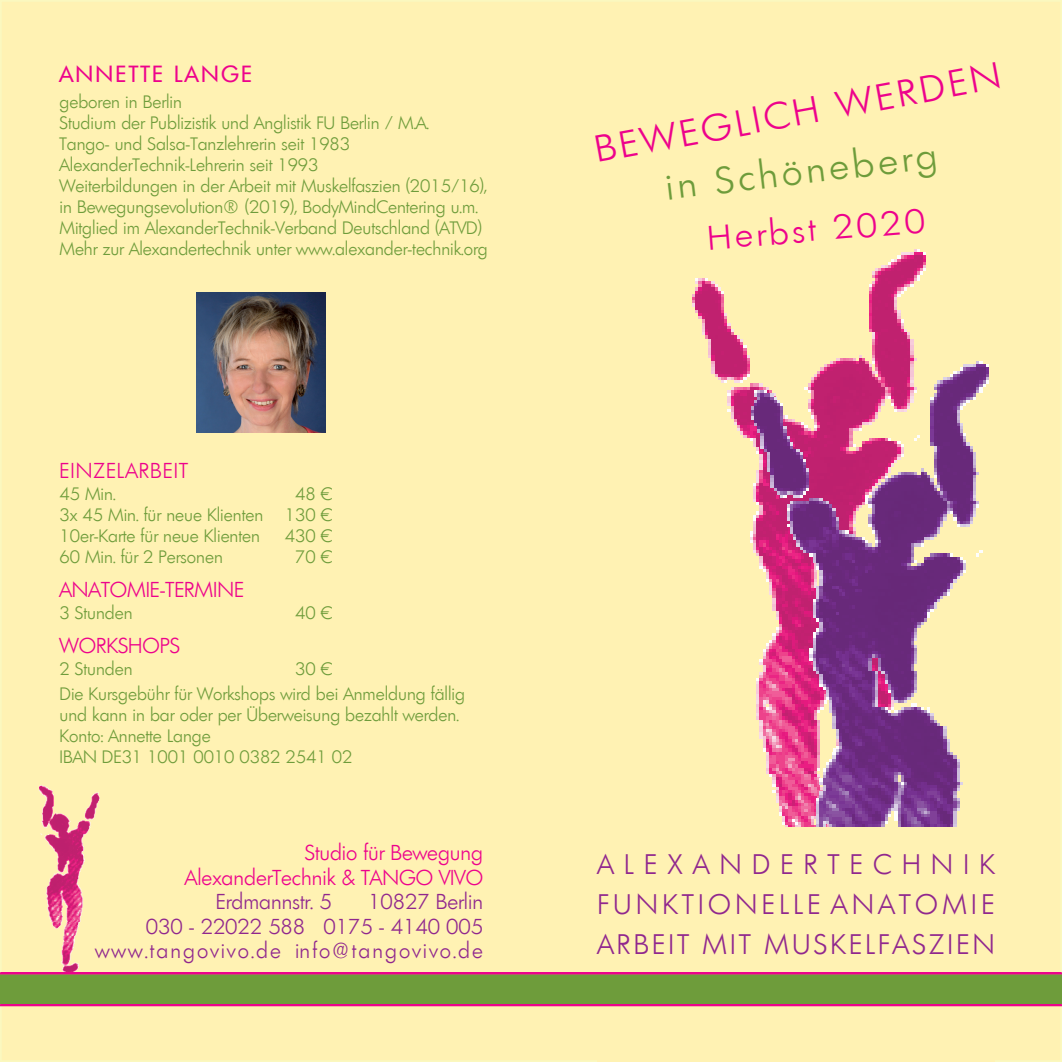
<style>
.page{position:relative;width:1062px;height:1062px;background:#fff}
.page>*{position:absolute;margin:0;border:0;box-sizing:border-box;transform-origin:0 0}
.t1{font:300 36.57px "Limerick";color:#ed028c;scale:1.05 1}
.t2{font:300 36.57px "Limerick";color:#6e9c3b;scale:1.05 1}
.t3{font:300 33.25px "Limerick";color:#ed028c;scale:1.05 1}
.t4{font:300 27.47px/40.2px "Limerick";letter-spacing:.165em;color:#90278e;text-align:justify}
.t5{font:22.75px "Limerick";letter-spacing:.1em;color:#ed028c}
.t6{font:300 21px/24.5px "Limerick";color:#90278e;text-align:right}
.t7{font:300 21px/24.5px "Limerick";color:#ed028c;text-align:right}
.t8{font:300 21px "Limerick";letter-spacing:.05em;color:#ed028c}
.t9{font:300 17.5px/21px "Limerick";color:#6e9c3b}
</style>
<div class="page">
<div style="left:1px;top:1px;width:1060px;height:1060px;background:#fff2b3"></div>
<img style="left:197px;top:293px;width:128px;height:139px">
<img style="left:0;top:760px;width:100px;height:212px">
<img style="left:692px;top:263px;width:306px;height:744px">
<div style="left:597px;top:847px;width:397px;height:215px;background:#fff2b3"></div>
<div style="left:1px;top:975px;width:1060px;height:28px;background:#6e9c3b"></div>
<div style="left:0;top:974px;width:1062px;height:30px;border:2px solid #6e9c3b"></div>
<div style="left:0;top:1004px;width:1062px;height:2px;border:2px solid #ed028c"></div>
<div style="left:0;top:972px;width:1062px;height:2px;border:2px solid #ed028c"></div>
<div style="left:598px;top:827px;width:397px;height:25px;background:#fff2b3"></div>
<h3 class="t5" style="left:60px;top:60px;width:194px">ANNETTE LANGE</h3>
<p class="t9" style="left:60px;top:91px;width:430px">geboren in Berlin<br>Studium der Publizistik und Anglistik FU Berlin / M.A.<br>Tango- und Salsa-Tanzlehrerin seit 1983<br>AlexanderTechnik-Lehrerin seit 1993<br>Weiterbildungen in der Arbeit mit Muskelfaszien (2015/16), in Bewegungsevolution® (2019), BodyMindCentering u.m.<br>Mitglied im AlexanderTechnik-Verband Deutschland (ATVD)<br>Mehr zur Alexandertechnik unter www.alexander-technik.org</p>
<p class="t8" style="left:60px;top:457px;width:130px">EINZELARBEIT</p>
<p class="t9" style="left:60px;top:483px;width:58px">45 Min.</p>
<p class="t9" style="left:60px;top:483px;width:274px;text-align:justify;text-indent:236px">48 € 3x 45 Min. für neue Klienten 130 € 10er-Karte für neue Klienten</p>
<p class="t9" style="left:285px;top:525px;width:49px">430 €</p>
<p class="t9" style="left:60px;top:546px;width:165px">60 Min. für 2 Personen</p>
<p class="t9" style="left:295px;top:546px;width:39px">70 €</p>
<p class="t7" style="left:60px;top:577px;width:186px">ANATOMIE-TERMINE</p>
<p class="t9" style="left:60px;top:602px;width:75px">3 Stunden</p>
<p class="t9" style="left:295px;top:602px;width:39px">40 €</p>
<p class="t7" style="left:60px;top:633px;width:122px">WORKSHOPS</p>
<p class="t9" style="left:60px;top:658px;width:75px">2 Stunden</p>
<p class="t9" style="left:60px;top:657px;width:407px;line-height:24.5px;text-indent:236px">30 €<br>Die Kursgebühr für Workshops wird bei Anmeldung fällig</p>
<p class="t9" style="left:60px;top:704px;width:401px">und kann in bar oder per Überweisung bezahlt werden.<br>Konto: Annette Lange<br>IBAN DE31 1001 0010 0382 2541 02</p>
<p class="t7" style="left:185px;top:840px;width:299px">Studio für Bewegung<br>AlexanderTechnik &amp; TANGO VIVO</p>
<p class="t6" style="left:216px;top:889px;width:117px">Erdmannstr. 5</p>
<p class="t6" style="left:95px;top:889px;width:389px">10827 Berlin<br>030 - 22022 588 0175 - 4140 005 www.tangovivo.de info@tangovivo.de</p>
<h1 class="t1" style="left:591px;top:126px;width:393px;rotate:-10deg">BEWEGLICH WERDEN</h1>
<h1 class="t2" style="left:663px;top:165px;width:262px;rotate:-7deg">in Schöneberg</h1>
<h2 class="t3" style="left:705px;top:218px;width:209px;rotate:-5deg">Herbst 2020</h2>
<h3 class="t4" style="left:597px;top:843px;width:399px">ALEXANDERTECHNIK FUNKTIONELLE ANATOMIE ARBEIT MIT MUSKELFASZIEN</h3>
</div>
